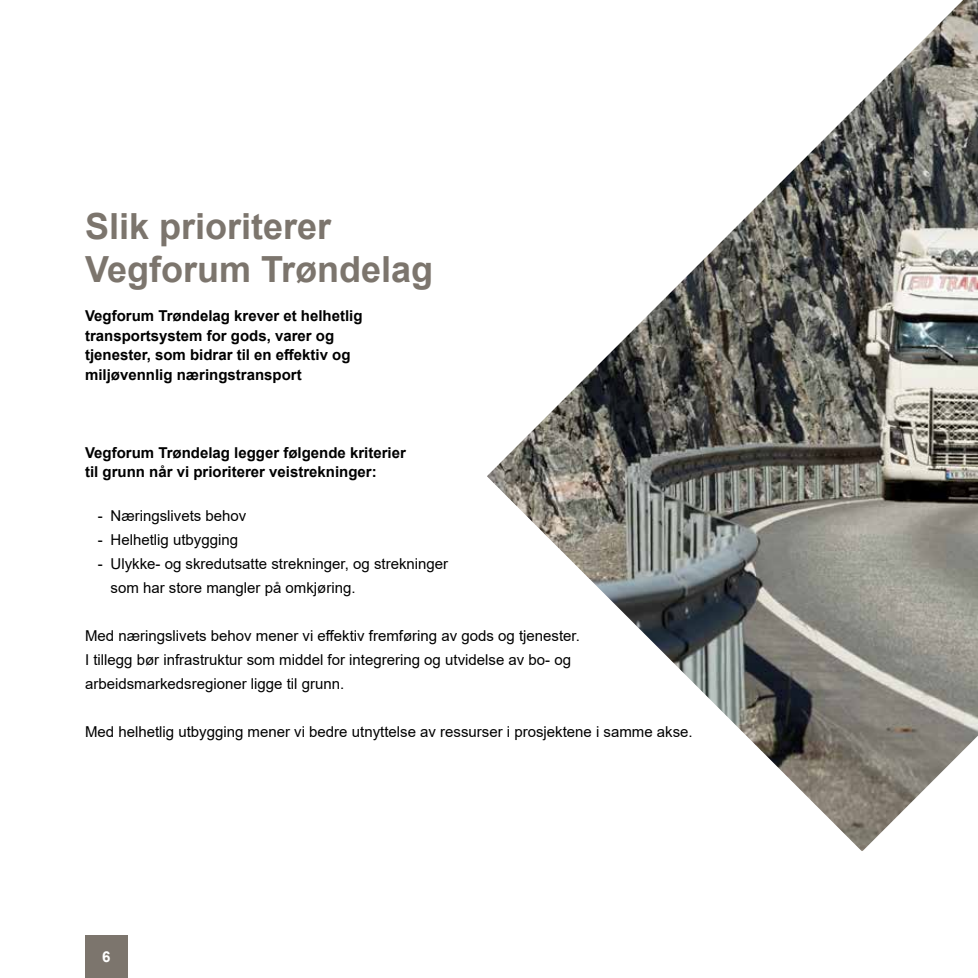
<style>
.page{position:relative;width:978px;height:978px;background:#fff}
.page>*{position:absolute;margin:0;border:0;box-sizing:border-box;transform-origin:0 0}
.t1{font:700 36px/43.2px "Arial";color:#7c756d}
.t2{font:15px/24px "Arial";color:#000}
.t3{font:700 15px/19.5px "Arial";color:#000}
.t4{font:700 15px "Arial";color:#fff}
</style>
<div class="page">
<svg style="left:487px;top:0;width:491px;height:851px"></svg>
<div style="left:85px;top:935px;width:43px;height:43px;background:#7c756d"></div>
<h1 class="t1" style="left:85px;top:205px;width:350px">Slik prioriterer<br>Vegforum Trøndelag</h1>
<p class="t3" style="left:85px;top:306px;width:279px">Vegforum Trøndelag krever et helhetlig transportsystem for gods, varer og tjenester, som bidrar til en effektiv og miljøvennlig næringstransport</p>
<p class="t3" style="left:85px;top:443px;width:322px">Vegforum Trøndelag legger følgende kriterier til grunn når vi prioriterer veistrekninger:</p>
<p class="t2" style="left:98px;top:503px;width:150px">- Næringslivets behov</p>
<p class="t2" style="left:98px;top:527px;width:142px">- Helhetlig utbygging</p>
<p class="t2" style="left:111px;top:551px;width:339px;text-indent:-13px">- Ulykke- og skredutsatte strekninger, og strekninger som har store mangler på omkjøring.</p>
<p class="t2" style="left:85px;top:623px;width:496px">Med næringslivets behov mener vi effektiv fremføring av gods og tjenester.<br>I tillegg bør infrastruktur som middel for integrering og utvidelse av bo- og arbeidsmarkedsregioner ligge til grunn.</p>
<p class="t2" style="left:85px;top:719px;width:609px">Med helhetlig utbygging mener vi bedre utnyttelse av ressurser i prosjektene i samme akse.</p>
<p class="t4" style="left:102px;top:946px;width:10px">6</p>
</div>
